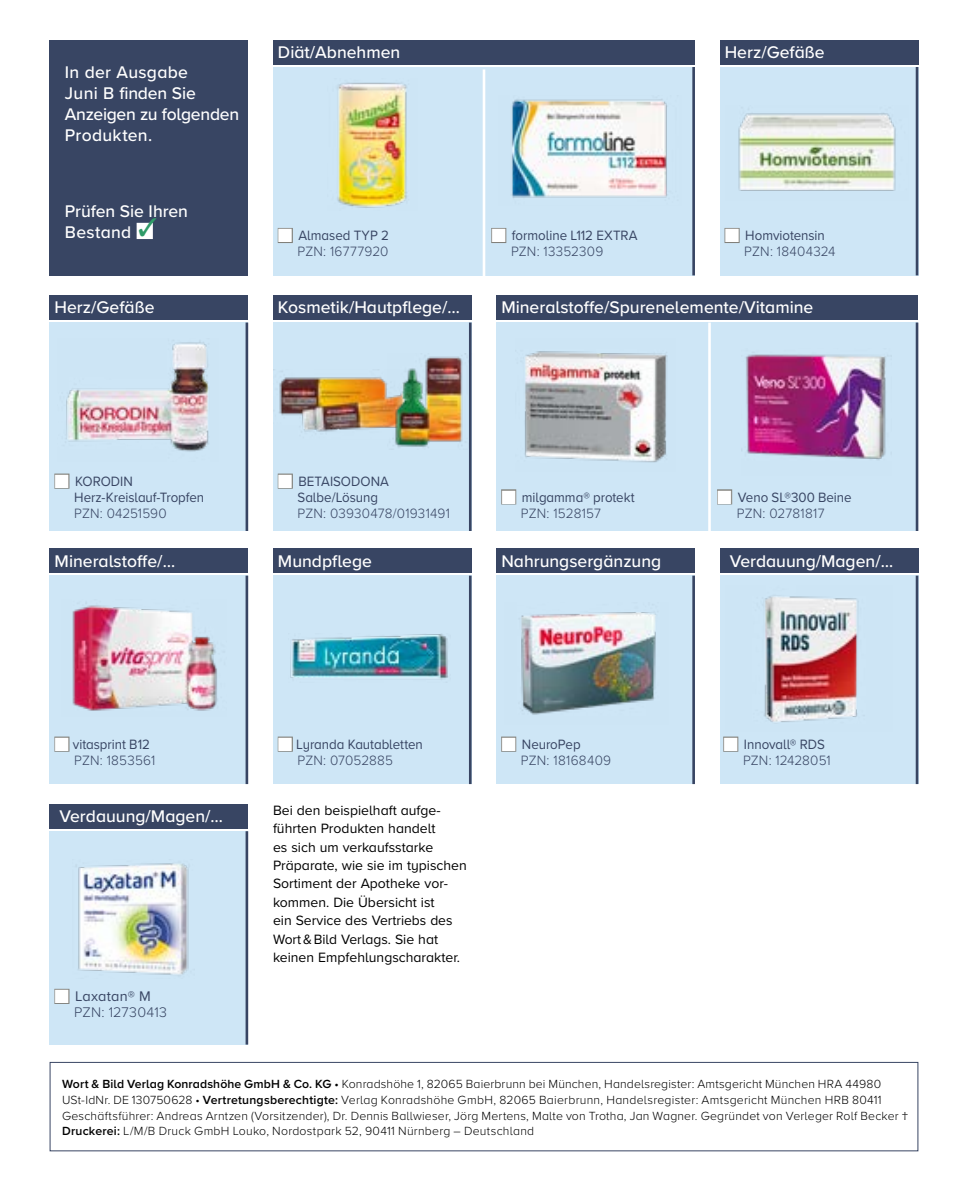
<style>
.page{position:relative;width:968px;height:1191px;background:#fff}
.page>*{position:absolute;margin:0;border:0;box-sizing:border-box;transform-origin:0 0}
.t1{font:500 17.5px/21px "Proxima Nova A";color:#fff}
.t2{font:300 14.35px/16.1px "Proxima Nova A";letter-spacing:.01em;color:#384563}
.t3{font:14px/15.8px "Proxima Nova A";letter-spacing:-.005em;color:#384563;scale:.95 1}
.t4{font:14px/18.4px "Proxima Nova A";color:#000}
.t5{font:300 14px/15.8px "Proxima Nova A";letter-spacing:.015em;color:#384563}
.t6{font:300 12.25px/15.8px "Proxima Nova A";letter-spacing:.015em;color:#000}
.s1{color:#81807a}
.s2{font-weight:400}
.s3{font-weight:300}
.s4{font-weight:600}
.s5{font-size:19.25px}
</style>
<div class="page">
<div style="left:496px;top:322px;width:422px;height:209px;background:#cee6f6"></div>
<div style="left:273px;top:322px;width:198px;height:209px;background:#cee6f6"></div>
<div style="left:50px;top:575px;width:198px;height:209px;background:#cee6f6"></div>
<div style="left:50px;top:40px;width:198px;height:235px;background:#384563"></div>
<hr style="left:915px;top:322px;width:3px;height:209px;background:#384563">
<div style="left:273px;top:67px;width:421px;height:208px;background:#cee6f6"></div>
<div style="left:496px;top:575px;width:198px;height:209px;background:#cee6f6"></div>
<hr style="left:692px;top:575px;width:2px;height:209px;background:#384563">
<div style="left:496px;top:548px;width:198px;height:25px;background:#384563"></div>
<div style="left:50px;top:831px;width:198px;height:213px;background:#cee6f6"></div>
<div style="left:50px;top:804px;width:198px;height:24px;background:#384563"></div>
<hr style="left:245px;top:831px;width:3px;height:213px;background:#384563">
<hr style="left:482px;top:69px;width:3px;height:224px;background:#fff">
<div style="left:273px;top:575px;width:198px;height:209px;background:#cee6f6"></div>
<div style="left:50px;top:322px;width:198px;height:209px;background:#cee6f6"></div>
<div style="left:719px;top:67px;width:199px;height:208px;background:#cee6f6"></div>
<hr style="left:915px;top:67px;width:3px;height:208px;background:#384563">
<hr style="left:708px;top:322px;width:2px;height:214px;background:#fff">
<div style="left:719px;top:575px;width:199px;height:209px;background:#cee6f6"></div>
<hr style="left:915px;top:575px;width:3px;height:209px;background:#384563">
<div style="left:719px;top:548px;width:199px;height:25px;background:#384563"></div>
<img style="left:511px;top:99px;width:157px;height:99px">
<img style="left:279px;top:371px;width:108px;height:61px">
<img style="left:387px;top:353px;width:85px;height:96px">
<img style="left:521px;top:612px;width:135px;height:103px">
<img style="left:72px;top:602px;width:146px;height:109px">
<img style="left:337px;top:82px;width:70px;height:126px">
<img style="left:524px;top:351px;width:144px;height:112px">
<img style="left:741px;top:354px;width:145px;height:106px">
<img style="left:290px;top:634px;width:158px;height:46px">
<img style="left:738px;top:113px;width:158px;height:78px">
<img style="left:76px;top:863px;width:113px;height:113px">
<img style="left:764px;top:595px;width:95px;height:127px">
<div style="left:273px;top:295px;width:198px;height:25px;background:#384563"></div>
<div style="left:137px;top:223px;width:16px;height:16px;background:#fff"></div>
<hr style="left:692px;top:67px;width:2px;height:208px;background:#384563">
<div style="left:719px;top:40px;width:199px;height:24px;background:#384563"></div>
<div style="left:273px;top:40px;width:421px;height:24px;background:#384563"></div>
<hr style="left:245px;top:322px;width:3px;height:209px;background:#384563">
<div style="left:50px;top:295px;width:198px;height:25px;background:#384563"></div>
<img style="left:66px;top:341px;width:143px;height:111px">
<hr style="left:469px;top:322px;width:2px;height:209px;background:#384563">
<div style="left:50px;top:548px;width:198px;height:25px;background:#384563"></div>
<div style="left:273px;top:548px;width:198px;height:25px;background:#384563"></div>
<div style="left:50px;top:1062px;width:868px;height:89px;border:1px solid #384563"></div>
<div style="left:496px;top:295px;width:422px;height:25px;background:#384563"></div>
<hr style="left:245px;top:575px;width:3px;height:209px;background:#384563">
<hr style="left:469px;top:575px;width:2px;height:209px;background:#384563">
<svg style="left:139px;top:222px;width:14px;height:15px"></svg>
<h1 class="t1" style="left:65px;top:61px;width:176px">In der Ausgabe<br>Juni B finden Sie<br>Anzeigen zu folgenden<br>Produkten.</h1>
<h1 class="t1" style="left:65px;top:200px;width:124px">Prüfen Sie Ihren<br>Bestand</h1>
<h1 class="t1" style="left:55px;top:296px;width:101px">Herz/Gefäße</h1>
<h1 class="t1" style="left:278px;top:41px;width:124px">Diät/Abnehmen</h1>
<h1 class="t1" style="left:724px;top:41px;width:122px">Mineralstoffe/...</h1>
<h1 class="t1" style="left:724px;top:41px;width:101px">Herz/Gefäße</h1>
<p class="t5" style="left:278px;top:227px;width:112px;text-align:right"><span class="s1">■</span> <span class="s2">Almased TYP 2<br></span>PZN: 16777920</p>
<h1 class="t1" style="left:278px;top:296px;width:183px">Kosmetik/Hautpflege/…</h1>
<p class="t3" style="left:511px;top:227px;width:135px;text-indent:-20px"><span class="s1">■</span> formoline L112 EXTRA<br><span class="s3">PZN: 13352309</span></p>
<p class="t3" style="left:744px;top:227px;width:98px;text-indent:-20px"><span class="s1">■</span> Homviotensin<br><span class="s3">PZN: 18404324</span></p>
<h1 class="t1" style="left:501px;top:296px;width:313px">Mineralstoffe/Spurenelemente/Vitamine</h1>
<p class="t3" style="left:74px;top:473px;width:138px;text-indent:-20px"><span class="s1">■</span> KORODIN<br>Herz-Kreislauf-Tropfen</p>
<p class="t5" style="left:74px;top:504px;width:94px">PZN: 04251590</p>
<h1 class="t1" style="left:55px;top:549px;width:122px">Mineralstoffe/…</h1>
<p class="t3" style="left:297px;top:473px;width:98px;text-indent:-20px"><span class="s1">■</span> BETAISODONA<br>Salbe/Lösung</p>
<p class="t5" style="left:297px;top:504px;width:154px">PZN: 03930478/01931491</p>
<h1 class="t1" style="left:278px;top:549px;width:95px">Mundpflege</h1>
<p class="t3" style="left:521px;top:488px;width:121px;text-indent:-20px"><span class="s1">■</span> milgamma® protekt<br><span class="s3">PZN: 1528157</span></p>
<h1 class="t1" style="left:501px;top:549px;width:161px">Nahrungsergänzung</h1>
<p class="t3" style="left:717px;top:488px;width:143px;text-align:center"><span class="s1">■</span> Veno SL®300 Beine<br><span class="s3">PZN: 02781817</span></p>
<h1 class="t1" style="left:729px;top:549px;width:165px">Verdauung/Magen/…</h1>
<p class="t3" style="left:74px;top:736px;width:87px;text-indent:-20px"><span class="s1">■</span> vitasprint B12<br><span class="s3">PZN: 1853561</span></p>
<h1 class="t1" style="left:60px;top:805px;width:165px">Verdauung/Magen/…</h1>
<p class="t2" style="left:74px;top:987px;width:94px;text-indent:-20px"><span class="s1">■</span> <span class="s2">Laxatan® M<br></span>PZN: 12730413</p>
<p class="t3" style="left:297px;top:736px;width:133px;text-indent:-20px"><span class="s1">■</span> Lyranda Kautabletten<br><span class="s3">PZN: 07052885</span></p>
<p class="t4" style="left:273px;top:800px;width:195px">Bei den beispielhaft aufge&shy;führten Produkten handelt<br>es sich um verkaufsstarke<br>Präparate, wie sie im typischen<br>Sortiment der Apotheke vor&shy;kommen. Die Übersicht ist<br>ein Service des Vertriebs des<br>Wort &amp; Bild Verlags. Sie hat keinen Empfehlungscharakter.</p>
<p class="t5" style="left:521px;top:735px;width:92px;text-indent:-20px"><span class="s1">■</span> <span class="s2">NeuroPep<br></span>PZN: 18168409</p>
<p class="t3" style="left:742px;top:736px;width:94px;text-indent:-20px"><span class="s1">■</span> Innovall® RDS<br><span class="s3">PZN: 12428051</span></p>
<p class="t6" style="left:62px;top:1075px;width:847px"><span class="s4">Wort &amp; Bild Verlag Konradshöhe GmbH &amp; Co. KG</span> <span class="s2">•</span> Konradshöhe 1, 82065 Baierbrunn bei München, Handelsregister: Amtsgericht München HRA 44980<br>USt-IdNr. DE 130750628 • <span class="s4">Vertretungsberechtigte:</span> Verlag Konradshöhe GmbH, 82065 Baierbrunn, Handelsregister: Amtsgericht München HRB 80411<br>Geschäftsführer: Andreas Arntzen (Vorsitzender), Dr. Dennis Ballwieser, Jörg Mertens, Malte von Trotha, Jan Wagner. Gegründet von Verleger Rolf Becker <span class="s5">† </span><span class="s4">Druckerei:</span> L/M/B Druck GmbH Louko, Nordostpark 52, 90411 Nürnberg – Deutschland</p>
</div>
